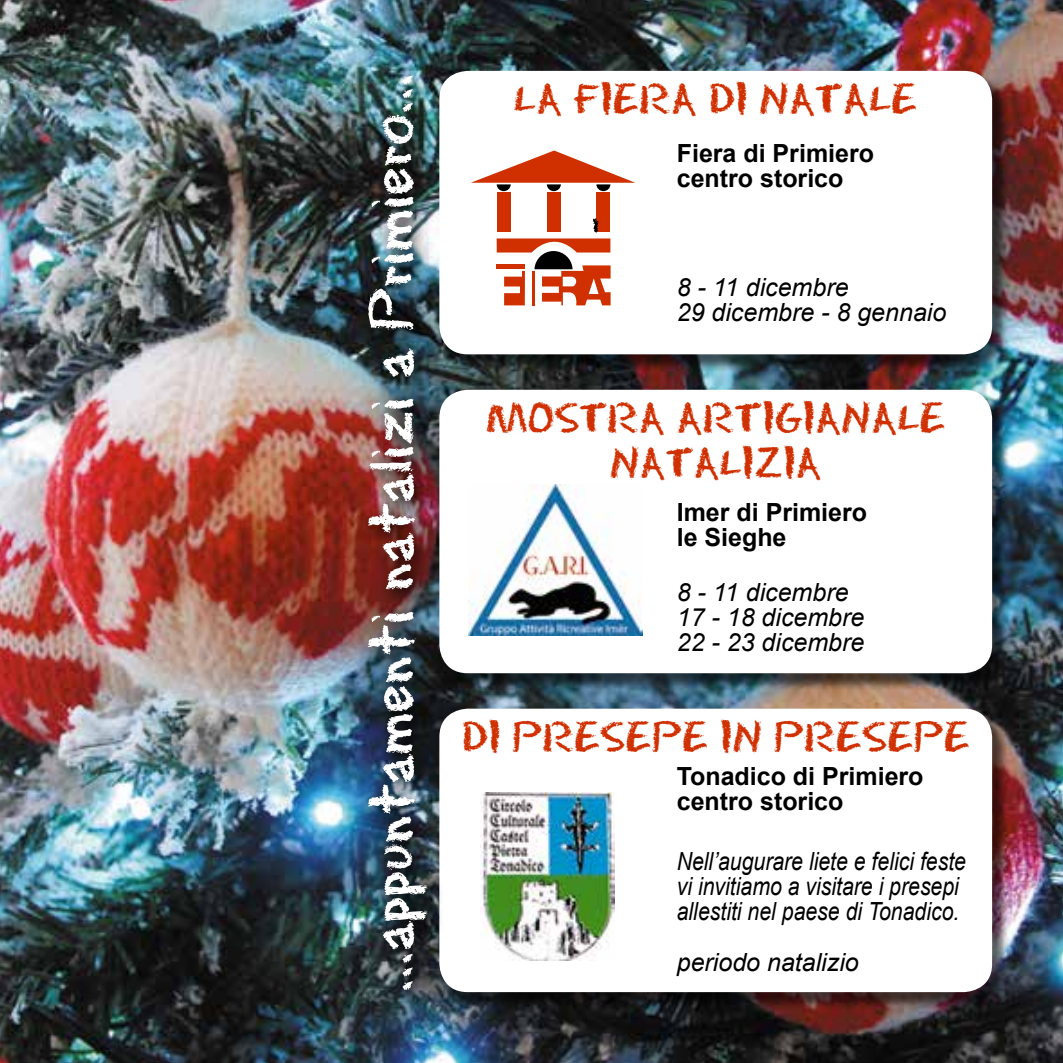
<style>
.page{position:relative;width:1063px;height:1063px;background:#fff}
.page>*{position:absolute;margin:0;border:0;box-sizing:border-box;transform-origin:0 0}
.t1{font:65px "Eraser Dust";color:#fff}
.t2{font:45px/45px "Eraser Dust";color:#d03000;text-align:center}
.t3{font:italic 25px/25px "Arial";color:#000;scale:.85 1}
.t4{font:italic 25px/25px "Arial";color:#000}
.t5{font:700 25px/25px "Arial";color:#000}
</style>
<div class="page">
<img style="left:0;top:0;width:1063px;height:1063px">
<div style="left:442px;top:73px;width:567px;height:299px;background:#000;opacity:.6"></div>
<div style="left:439px;top:71px;width:553px;height:283px;background:#fff;border-radius:28px"></div>
<div style="left:442px;top:392px;width:567px;height:299px;background:#000;opacity:.6"></div>
<div style="left:439px;top:390px;width:553px;height:283px;background:#fff;border-radius:28px"></div>
<div style="left:442px;top:711px;width:567px;height:299px;background:#000;opacity:.6"></div>
<div style="left:439px;top:709px;width:553px;height:283px;background:#fff;border-radius:28px"></div>
<img style="left:359px;top:66px;width:87px;height:943px">
<div style="left:497px;top:192px;width:14px;height:40px;background:#d03000"></div>
<div style="left:547px;top:192px;width:14px;height:40px;background:#d03000"></div>
<div style="left:597px;top:192px;width:13px;height:40px;background:#d03000"></div>
<svg style="left:471px;top:151px;width:164px;height:40px"></svg>
<svg style="left:497px;top:218px;width:114px;height:87px"></svg>
<img style="left:469px;top:485px;width:173px;height:150px">
<img style="left:481px;top:792px;width:134px;height:168px">
<h1 class="t1" style="left:346px;top:992px;width:921px;rotate:-90deg">...appuntamenti natalizi a Primiero...</h1>
<h2 class="t2" style="left:514px;top:75px;width:405px">LA FIERA DI NATALE</h2>
<p class="t5" style="left:677px;top:141px;width:199px">Fiera di Primiero centro storico</p>
<p class="t4" style="left:677px;top:275px;width:271px">8 - 11 dicembre<br>29 dicembre - 8 gennaio</p>
<h2 class="t2" style="left:486px;top:394px;width:462px">MOSTRA ARTIGIANALE<br>NATALIZIA</h2>
<p class="t5" style="left:677px;top:500px;width:192px">Imer di Primiero le Sieghe</p>
<p class="t4" style="left:677px;top:580px;width:189px">8 - 11 dicembre<br>17 - 18 dicembre<br>22 - 23 dicembre</p>
<h2 class="t2" style="left:461px;top:713px;width:510px">DI PRESEPE IN PRESEPE</h2>
<p class="t5" style="left:677px;top:764px;width:248px">Tonadico di Primiero centro storico</p>
<p class="t3" style="left:677px;top:849px;width:342px">Nell’augurare liete e felici feste vi invitiamo a visitare i presepi allestiti nel paese di Tonadico.</p>
<p class="t4" style="left:677px;top:950px;width:184px">periodo natalizio</p>
</div>
